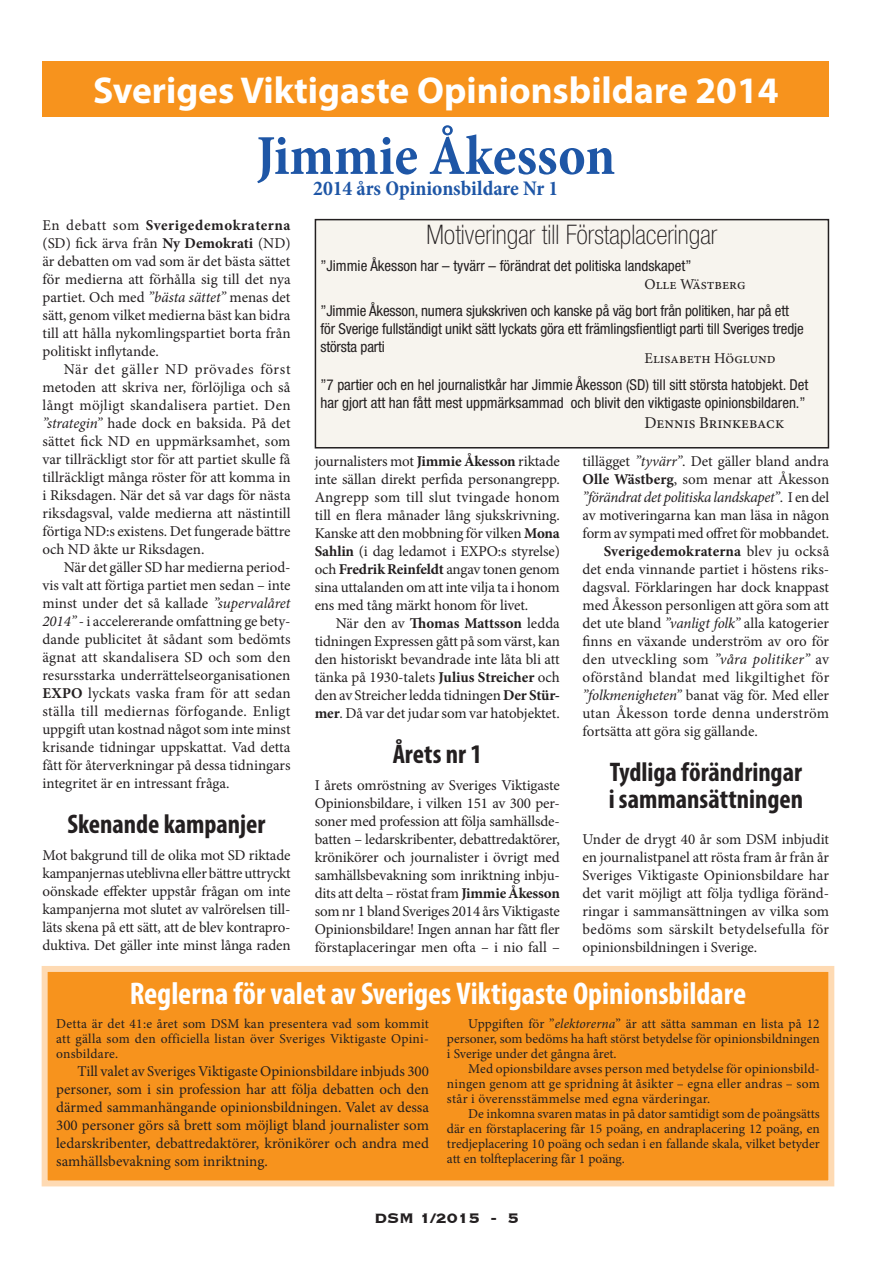
<style>
.page{position:relative;width:893px;height:1263px;background:#fff}
.page>*{position:absolute;margin:0;border:0;box-sizing:border-box;transform-origin:0 0}
.t1{font:700 condensed 57px "Minion Pro";color:#1e56a6}
.t2{font:700 37.5px "Myriad Pro";color:#fff}
.t3{font:700 condensed 31.5px "Myriad Pro";letter-spacing:-.005em;color:#fff}
.t4{font:700 condensed 27px/27px "Myriad Pro";color:#231f20}
.t5{font:100 condensed 27px "Helvetica Neue LT Std";color:#231f20}
.t6{font:700 condensed 21px "Minion Pro";color:#1e56a6}
.t7{font:700 18px "Copperplate";color:#231f20}
.t8{font:16.5px "Minion Pro";color:#231f20}
.t9{font:15px/18px "Minion Pro";letter-spacing:-.005em;color:#231f20;text-align:justify}
.t10{font:condensed 15px/18px "Helvetica Neue LT Std";color:#231f20}
.t11{font:italic 15px "Minion Pro";letter-spacing:-.025em;color:#231f20}
.t12{font:15px "Minion Pro";letter-spacing:.02em;color:#231f20}
.t13{font:700 15px "Minion Pro";letter-spacing:.01em;color:#231f20}
.t14{font:13.5px/15px "Minion Pro";letter-spacing:.005em;color:#231f20;text-align:justify}
.s1{font-weight:700}
.s2{font-style:italic}
.s3{font-style:normal}
.s4{font-weight:400}
</style>
<div class="page">
<div style="left:43px;top:62px;width:786px;height:55px;background:#f7931d"></div>
<div style="left:45px;top:969px;width:786px;height:214px;background:#f7931d"></div>
<div style="left:42px;top:966px;width:792px;height:220px;border:6px solid #fedab3"></div>
<div style="left:315px;top:220px;width:513px;height:228px;background:#f7f4ee"></div>
<div style="left:315px;top:219px;width:514px;height:229px;border:2px solid #231f20"></div>
<h2 class="t2" style="left:93px;top:65px;width:687px">Sveriges Viktigaste Opinionsbildare 2014</h2>
<h1 class="t1" style="left:256px;top:116px;width:360px">Jimmie Åkesson</h1>
<h3 class="t6" style="left:313px;top:174px;width:247px">2014 års Opinionsbildare Nr 1</h3>
<p class="t9" style="left:43px;top:216px;width:250px">En debatt som <span class="s1">Sverigedemokraterna </span>(SD) fick ärva från <span class="s1">Ny Demokrati</span> (ND) är debatten om vad som är det bästa sättet för medierna att förhålla sig till det nya partiet. Och med <span class="s2">”bästa sättet”</span> menas det sätt, genom vilket medierna bäst kan bidra till att hålla nykomlingspartiet borta från politiskt inflytande.</p>
<p class="t9" style="left:43px;top:360px;width:250px;text-indent:21px">När det gäller ND prövades först metoden att skriva ner, förlöjliga och så långt möjligt skandalisera partiet. Den <span class="s2">”strategin”</span> hade dock en baksida. På det sättet fick ND en uppmärksamhet, som var tillräckligt stor för att partiet skulle få tillräckligt många röster för att komma in i Riksdagen. När det så var dags för nästa riksdagsval, valde medierna att nästintill förtiga ND:s existens. Det fungerade bättre och ND åkte ur Riksdagen.</p>
<p class="t9" style="left:43px;top:558px;width:250px;text-indent:21px">När det gäller SD har medierna period&shy;vis valt att förtiga partiet men sedan – inte minst under det så kallade <span class="s2">”supervalåret 2014”</span> - i accelererande omfattning ge bety&shy;dande publicitet åt sådant som bedömts ägnat att skandalisera SD och som den resursstarka underrättelseorganisationen <span class="s1">EXPO</span> lyckats vaska fram för att sedan ställa till mediernas förfogande. Enligt uppgift utan kostnad något som inte minst krisande tidningar uppskattat. Vad detta fått för återverkningar på dessa tidningars integritet är en intressant fråga.</p>
<h3 class="t4" style="left:68px;top:810px;width:199px">Skenande kampanjer</h3>
<p class="t9" style="left:43px;top:846px;width:250px">Mot bakgrund till de olika mot SD riktade kampanjernas uteblivna eller bättre uttryckt oönskade effekter uppstår frågan om inte kampanjerna mot slutet av valrörelsen til - läts skena på ett sätt, att de blev kontrapro&shy;duktiva. Det gäller inte minst långa raden</p>
<h3 class="t5" style="left:426px;top:220px;width:292px">Motiveringar till Förstaplaceringar</h3>
<p class="t10" style="left:320px;top:257px;width:373px">”Jimmie Åkesson har – tyvärr – förändrat det politiska landskapet”</p>
<p class="t9" style="left:644px;top:276px;width:103px">Olle Wästberg</p>
<p class="t10" style="left:320px;top:302px;width:485px">”Jimmie Åkesson, numera sjukskriven och kanske på väg bort från politiken, har på ett för Sverige fullständigt unikt sätt lyckats göra ett främlingsfientligt parti till Sveriges tredje största parti</p>
<p class="t9" style="left:644px;top:349px;width:133px">Elisabeth Höglund</p>
<p class="t10" style="left:320px;top:375px;width:489px">”7 partier och en hel journalistkår har Jimmie Åkesson (SD) till sitt största hatobjekt. Det har gjort att han fått mest uppmärksammad och blivit den viktigaste opinionsbildaren.”</p>
<p class="t8" style="left:644px;top:411px;width:141px">Dennis Brinkeback</p>
<p class="t9" style="left:315px;top:452px;width:247px">journalisters mot <span class="s1">Jimmie Åkesson</span> riktade inte sällan direkt perfida personangrepp.<br>Angrepp som till slut tvingade honom till en flera månader lång sjukskrivning.<br>Kanske att den mobbning för vilken <span class="s1">Mona Sahlin</span> (i dag ledamot i EXPO:s styrelse) och <span class="s1">Fredrik Reinfeldt</span> angav tonen genom sina uttalanden om att inte vilja ta i honom ens med tång märkt honom för livet.</p>
<p class="t9" style="left:315px;top:614px;width:247px;text-indent:21px">När den av <span class="s1">Thomas Mattsson</span> ledda tidningen Expressen gått på som värst, kan den historiskt bevandrade inte låta bli att tänka på 1930-talets <span class="s1">Julius Streicher</span> och den av Streicher ledda tidningen <span class="s1">Der Stür&shy;mer</span>. Då var det judar som var hatobjektet.</p>
<h3 class="t4" style="left:393px;top:740px;width:91px">Årets nr 1</h3>
<p class="t9" style="left:315px;top:776px;width:247px">I årets omröstning av Sveriges Viktigaste Opinionsbildare, i vilken 151 av 300 per&shy;soner med profession att följa samhällsde&shy;batten – ledarskribenter, debattredaktörer, krönikörer och journalister i övrigt med samhällsbevakning som inriktning inbju&shy;dits att delta – röstat fram <span class="s1">Jimmie Åkesson </span>som nr 1 bland Sveriges 2014 års Viktigaste Opinionsbildare! Ingen annan har fått fler förstaplaceringar men ofta – i nio fall –</p>
<p class="t9" style="left:583px;top:452px;width:248px">tillägget <span class="s2">”tyvärr”</span>. Det gäller bland andra</p>
<p class="t9" style="left:583px;top:470px;width:248px"><span class="s1">Olle Wästberg</span>, som menar att Åkesson</p>
<p class="t11" style="left:583px;top:487px;width:248px">”förändrat det politiska landskapet”<span class="s3">. I en del</span></p>
<p class="t9" style="left:583px;top:506px;width:248px">av motiveringarna kan man läsa in någon</p>
<p class="t9" style="left:583px;top:524px;width:248px">form av sympati med offret för mobbandet.</p>
<p class="t13" style="left:604px;top:541px;width:227px">Sverigedemokraterna <span class="s4">blev ju också</span></p>
<p class="t9" style="left:583px;top:560px;width:248px">det enda vinnande partiet i höstens riks-</p>
<p class="t9" style="left:583px;top:578px;width:248px">dagsval. Förklaringen har dock knappast</p>
<p class="t9" style="left:583px;top:596px;width:248px">med Åkesson personligen att göra som att</p>
<p class="t9" style="left:583px;top:614px;width:248px">det ute bland <span class="s2">”vanligt folk”</span> alla katogerier</p>
<p class="t9" style="left:583px;top:632px;width:248px">finns en växande underström av oro för</p>
<p class="t9" style="left:583px;top:650px;width:248px">den utveckling som <span class="s2">”våra politiker”</span> av</p>
<p class="t12" style="left:583px;top:667px;width:248px">oförstånd blandat med likgiltighet för</p>
<p class="t9" style="left:583px;top:686px;width:248px"><span class="s2">”folkmenigheten”</span> banat väg för. Med eller</p>
<p class="t9" style="left:583px;top:704px;width:248px">utan Åkesson torde denna underström</p>
<p class="t9" style="left:583px;top:722px;width:177px">fortsätta att göra sig gällande.</p>
<h3 class="t4" style="left:609px;top:758px;width:196px">Tydliga förändringar i sammansättningen</h3>
<p class="t9" style="left:583px;top:830px;width:248px">Under de drygt 40 år som DSM inbjudit en journalistpanel att rösta fram år från år Sveriges Viktigaste Opinionsbildare har det varit möjligt att följa tydliga föränd&shy;ringar i sammansättningen av vilka som bedöms som särskilt betydelsefulla för opinionsbildningen i Sverige.</p>
<h3 class="t3" style="left:130px;top:974px;width:618px">Reglerna för valet av Sveriges Viktigaste Opinionsbildare</h3>
<p class="t14" style="left:56px;top:1016px;width:374px">Detta är det 41:e året som DSM kan presentera vad som kommit att gälla som den officiella listan över Sveriges Viktigaste Opini&shy;onsbildare.</p>
<p class="t9" style="left:56px;top:1062px;width:374px;text-indent:21px">Till valet av Sveriges Viktigaste Opinionsbildare inbjuds 300 personer, som i sin profession har att följa debatten och den därmed sammanhängande opinionsbildningen. Valet av dessa 300 personer görs så brett som möjligt bland journalister som ledarskribenter, debattredaktörer, krönikörer och andra med samhällsbevakning som inriktning.</p>
<p class="t14" style="left:447px;top:1016px;width:374px;text-indent:21px">Uppgiften för ”<span class="s2">elektorerna</span>” är att sätta samman en lista på 12 personer, som bedöms ha haft störst betydelse för opinionsbildningen i Sverige under det gångna året.</p>
<p class="t14" style="left:447px;top:1061px;width:374px;text-indent:21px">Med opionsbildare avses person med betydelse för opinionsbild&shy;ningen genom att ge spridning åt åsikter – egna eller andras – som står i överensstämmelse med egna värderingar.</p>
<p class="t14" style="left:447px;top:1106px;width:374px;text-indent:21px">De inkomna svaren matas in på dator samtidigt som de poängsätts där en förstaplacering får 15 poäng, en andraplacering 12 poäng, en tredjeplacering 10 poäng och sedan i en fallande skala, vilket betyder att en tolfteplacering får 1 poäng.</p>
<p class="t7" style="left:374px;top:1206px;width:146px">DSM 1/2015 - 5</p>
</div>
